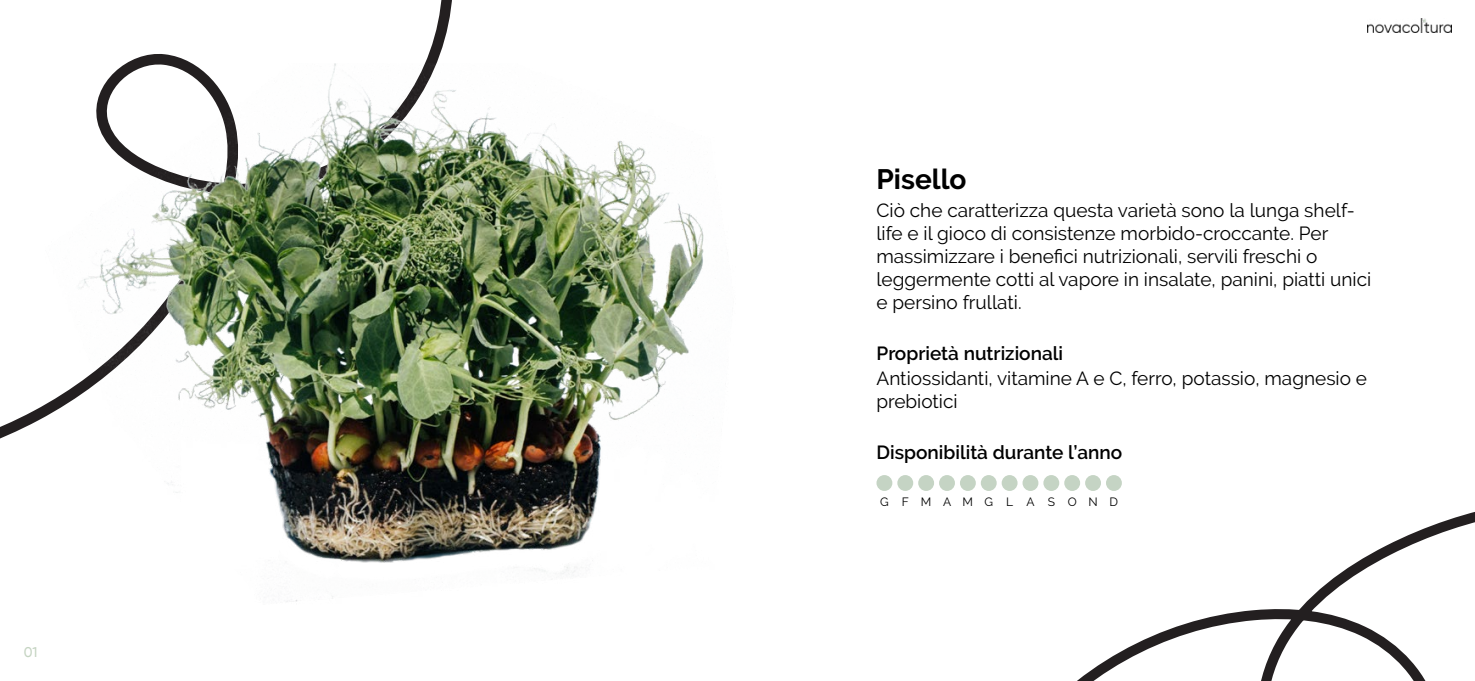
<style>
.page{position:relative;width:1475px;height:681px;background:#fff}
.page>*{position:absolute;margin:0;border:0;box-sizing:border-box;transform-origin:0 0}
.t1{font:700 28px "Raleway";color:#000}
.t2{font:19px/22.8px "Raleway";color:#000}
.t3{font:600 19px "Raleway";color:#000}
.t4{font:500 14px "Gilroy";color:#c5d4c2}
.t5{font:12px "Raleway";letter-spacing:.995em;color:#000}
</style>
<div class="page">
<svg style="left:1078px;top:480px;width:396px;height:200px"></svg>
<svg style="left:0;top:0;width:452px;height:439px"></svg>
<img style="left:20px;top:63px;width:684px;height:539px">
<img style="left:1367px;top:18px;width:83px;height:15px">
<div style="left:876px;top:463px;width:245px;height:57px;background:#fff"></div>
<div style="left:876px;top:475px;width:16px;height:15px;background:#c5d4c4;border-radius:50%"></div>
<div style="left:897px;top:475px;width:16px;height:15px;background:#c5d4c4;border-radius:50%"></div>
<div style="left:918px;top:475px;width:15px;height:15px;background:#c5d4c4;border-radius:50%"></div>
<div style="left:938px;top:475px;width:16px;height:15px;background:#c5d4c4;border-radius:50%"></div>
<div style="left:959px;top:475px;width:16px;height:15px;background:#c5d4c4;border-radius:50%"></div>
<div style="left:980px;top:475px;width:16px;height:15px;background:#c5d4c4;border-radius:50%"></div>
<div style="left:1001px;top:475px;width:16px;height:15px;background:#c5d4c4;border-radius:50%"></div>
<div style="left:1022px;top:475px;width:16px;height:15px;background:#c5d4c4;border-radius:50%"></div>
<div style="left:1043px;top:475px;width:16px;height:15px;background:#c5d4c4;border-radius:50%"></div>
<div style="left:1064px;top:475px;width:15px;height:15px;background:#c5d4c4;border-radius:50%"></div>
<div style="left:1084px;top:475px;width:16px;height:15px;background:#c5d4c4;border-radius:50%"></div>
<div style="left:1105px;top:475px;width:16px;height:15px;background:#c5d4c4;border-radius:50%"></div>
<p class="t4" style="left:24px;top:643px;width:15px">01</p>
<h1 class="t1" style="left:876px;top:163px;width:91px">Pisello</h1>
<p class="t2" style="left:876px;top:199px;width:496px">Ciò che caratterizza questa varietà sono la lunga shelf&shy;life e il gioco di consistenze morbido-croccante. Per massimizzare i benefici nutrizionali, servili freschi o leggermente cotti al vapore in insalate, panini, piatti unici e persino frullati.</p>
<p class="t3" style="left:876px;top:342px;width:188px">Proprietà nutrizionali</p>
<p class="t2" style="left:876px;top:366px;width:492px">Antiossidanti, vitamine A e C, ferro, potassio, magnesio e prebiotici</p>
<p class="t3" style="left:876px;top:441px;width:247px">Disponibilità durante l’anno</p>
<p class="t5" style="left:880px;top:495px;width:239px">GFMAMGL ASOND</p>
</div>
